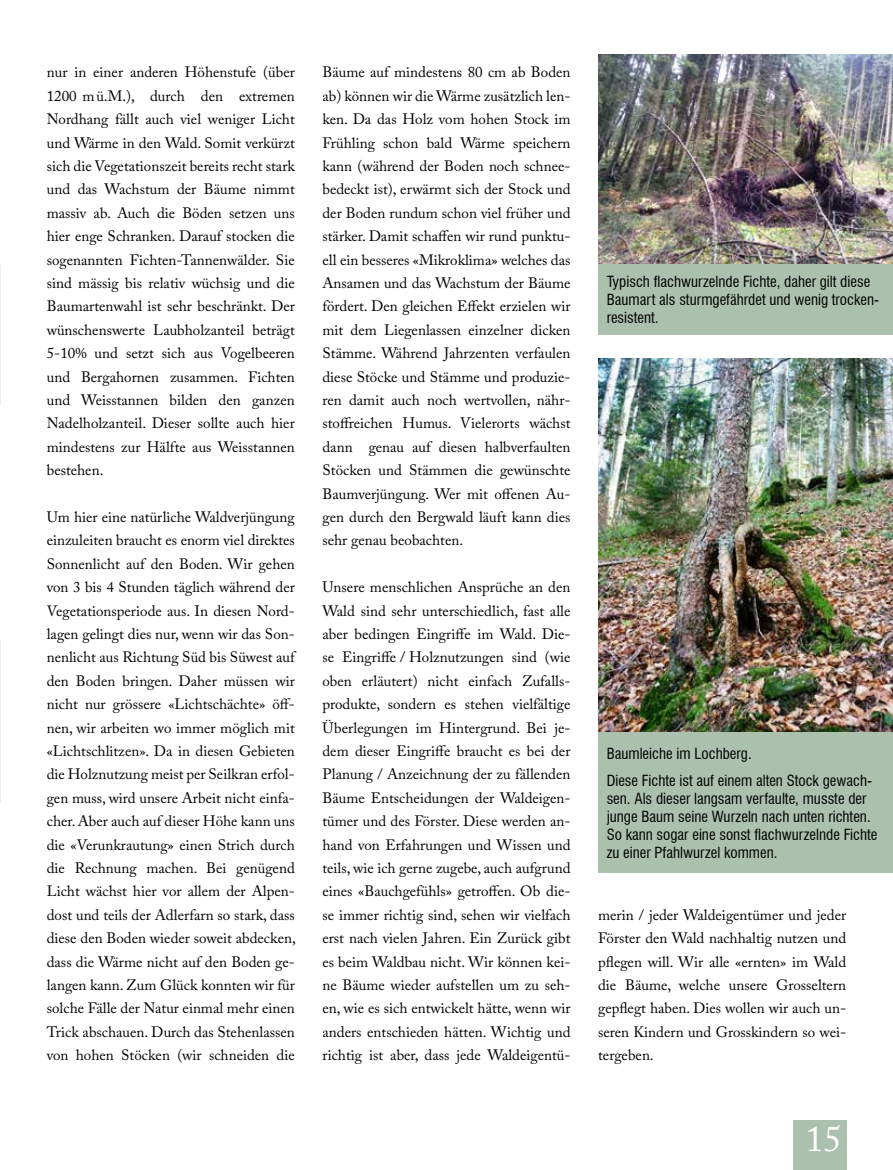
<style>
.page{position:relative;width:893px;height:1170px;background:#fff}
.page>*{position:absolute;margin:0;border:0;box-sizing:border-box;transform-origin:0 0}
.t1{font:36px "Adobe Caslon Pro";color:#fff}
.t2{font:15px/23.4px "Adobe Caslon Pro";color:#000;text-align:justify}
.t3{font:condensed 15px/18px "Swiss 721 BT";color:#000}
</style>
<div class="page">
<img style="left:598px;top:54px;width:295px;height:210px">
<div style="left:598px;top:264px;width:295px;height:71px;background:#abc0ad"></div>
<img style="left:598px;top:358px;width:295px;height:374px">
<div style="left:598px;top:732px;width:295px;height:141px;background:#abc0ad"></div>
<div style="left:793px;top:1119px;width:53px;height:50px;background:#abc0ad"></div>
<p class="t2" style="left:47px;top:61px;width:250px">nur in einer anderen Höhenstufe (über 1200 mü.M.), durch den extremen Nordhang fällt auch viel weniger Licht und Wärme in den Wald. Somit verkürzt sich die Vegetationszeit bereits recht stark und das Wachstum der Bäume nimmt massiv ab. Auch die Böden setzen uns hier enge Schranken. Darauf stocken die sogenannten Fichten-Tannenwälder. Sie sind mässig bis relativ wüchsig und die Baumartenwahl ist sehr beschränkt. Der wünschenswerte Laubholzanteil beträgt 5-10% und setzt sich aus Vogelbeeren und Bergahornen zusammen. Fichten und Weisstannen bilden den ganzen Nadelholzanteil. Dieser sollte auch hier mindestens zur Hälfte aus Weisstannen bestehen.</p>
<p class="t2" style="left:47px;top:505px;width:251px">Um hier eine natürliche Waldverjüngung einzuleiten braucht es enorm viel direktes Sonnenlicht auf den Boden. Wir gehen von 3 bis 4 Stunden täglich während der Vegetationsperiode aus. In diesen Nord&shy;lagen gelingt dies nur, wenn wir das Son&shy;nenlicht aus Richtung Süd bis Süwest auf den Boden bringen. Daher müssen wir nicht nur grössere «Lichtschächte» öff&shy;nen, wir arbeiten wo immer möglich mit «Lichtschlitzen». Da in diesen Gebieten die Holznutzung meist per Seilkran erfol&shy;gen muss, wird unsere Arbeit nicht einfa&shy;cher. Aber auch auf dieser Höhe kann uns die «Verunkrautung» einen Strich durch die Rechnung machen. Bei genügend Licht wächst hier vor allem der Alpen&shy;dost und teils der Adlerfarn so stark, dass diese den Boden wieder soweit abdecken, dass die Wärme nicht auf den Boden ge&shy;langen kann. Zum Glück konnten wir für solche Fälle der Natur einmal mehr einen Trick abschauen. Durch das Stehenlassen von hohen Stöcken (wir schneiden die</p>
<p class="t2" style="left:322px;top:61px;width:250px">Bäume auf mindestens 80 cm ab Boden ab) können wir die Wärme zusätzlich len&shy;ken. Da das Holz vom hohen Stock im Frühling schon bald Wärme speichern kann (während der Boden noch schnee&shy;bedeckt ist), erwärmt sich der Stock und der Boden rundum schon viel früher und stärker. Damit schaffen wir rund punktu&shy;ell ein besseres «Mikroklima» welches das Ansamen und das Wachstum der Bäume fördert. Den gleichen Effekt erzielen wir mit dem Liegenlassen einzelner dicken Stämme. Während Jahrzenten verfaulen diese Stöcke und Stämme und produzie&shy;ren damit auch noch wertvollen, nähr&shy;stoffreichen Humus. Vielerorts wächst dann genau auf diesen halbverfaulten Stöcken und Stämmen die gewünschte Baumverjüngung. Wer mit offenen Au&shy;gen durch den Bergwald läuft kann dies sehr genau beobachten.</p>
<p class="t2" style="left:322px;top:575px;width:250px">Unsere menschlichen Ansprüche an den Wald sind sehr unterschiedlich, fast alle aber bedingen Eingriffe im Wald. Die&shy;se Eingriffe / Holznutzungen sind (wie oben erläutert) nicht einfach Zufalls&shy;produkte, sondern es stehen vielfältige Überlegungen im Hintergrund. Bei je&shy;dem dieser Eingriffe braucht es bei der Planung / Anzeichnung der zu fällenden Bäume Entscheidungen der Waldeigen&shy;tümer und des Förster. Diese werden an&shy;hand von Erfahrungen und Wissen und teils, wie ich gerne zugebe, auch aufgrund eines «Bauchgefühls» getroffen. Ob die&shy;se immer richtig sind, sehen wir vielfach erst nach vielen Jahren. Ein Zurück gibt es beim Waldbau nicht. Wir können kei&shy;ne Bäume wieder aufstellen um zu seh&shy;en, wie es sich entwickelt hätte, wenn wir anders entschieden hätten. Wichtig und richtig ist aber, dass jede Waldeigentü-</p>
<p class="t3" style="left:607px;top:273px;width:274px">Typisch flachwurzelnde Fichte, daher gilt diese<br>Baumart als sturmgefährdet und wenig trocken&shy;resistent.</p>
<p class="t3" style="left:607px;top:740px;width:267px;line-height:26.5px">Baumleiche im Lochberg.<br>Diese Fichte ist auf einem alten Stock gewach-</p>
<p class="t3" style="left:607px;top:789px;width:272px">sen. Als dieser langsam verfaulte, musste der junge Baum seine Wurzeln nach unten richten.<br>So kann sogar eine sonst flachwurzelnde Fichte zu einer Pfahlwurzel kommen.</p>
<p class="t2" style="left:598px;top:902px;width:250px">merin / jeder Waldeigentümer und jeder Förster den Wald nachhaltig nutzen und pflegen will. Wir alle «ernten» im Wald die Bäume, welche unsere Grosseltern gepflegt haben. Dies wollen wir auch un&shy;seren Kindern und Grosskindern so wei&shy;tergeben.</p>
<h1 class="t1" style="left:806px;top:1117px;width:37px">15</h1>
</div>
